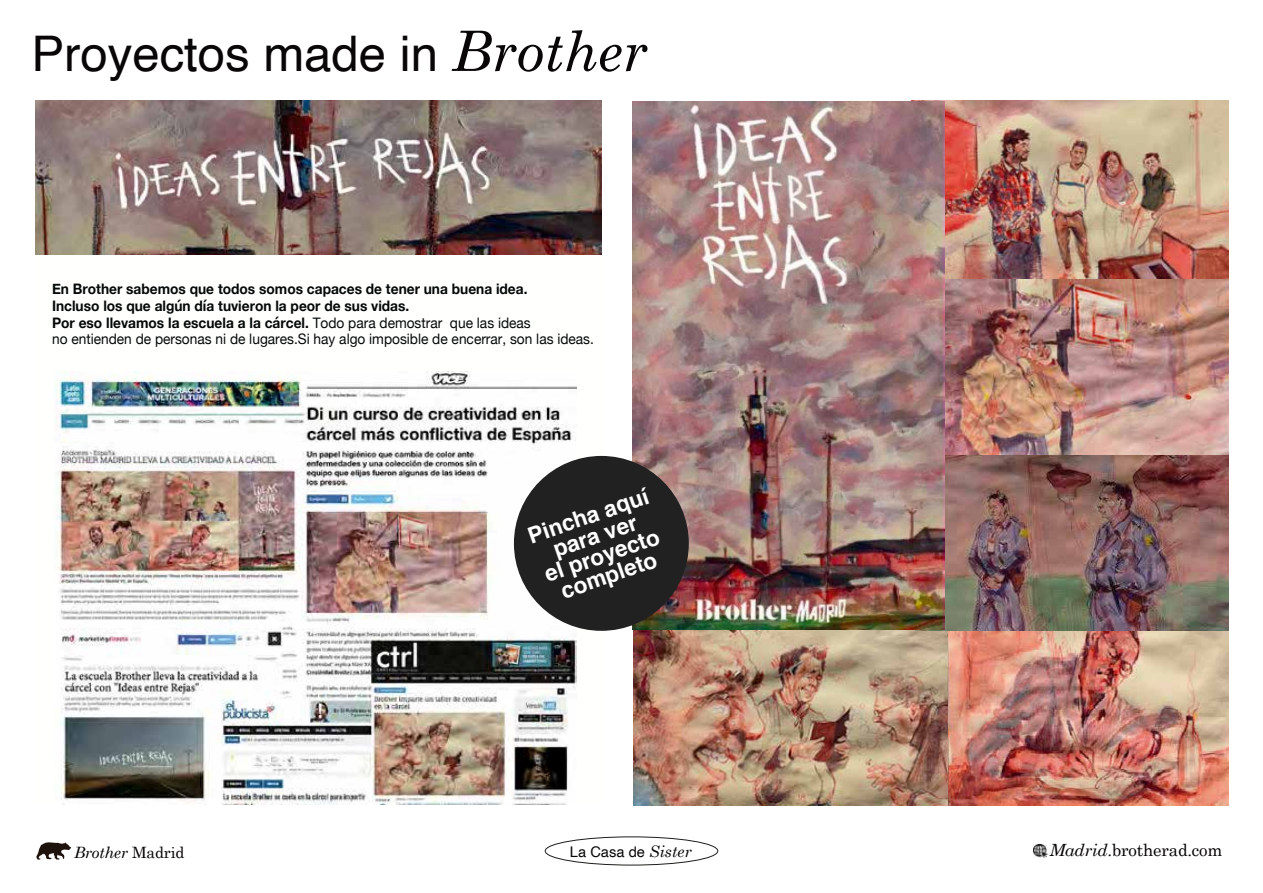
<style>
.page{position:relative;width:1263px;height:893px;background:#fff}
.page>*{position:absolute;margin:0;border:0;box-sizing:border-box;transform-origin:0 0}
.t1{font:49.05px "Helvetica";color:#080607}
.t2{font:700 22.5px/21px "Helvetica";color:#fff;text-align:center}
.t3{font:16.8px "Century Schoolbook";letter-spacing:-.01em;color:#030102}
.t4{font:italic 15.6px "Century Schoolbook";letter-spacing:-.01em;color:#030102}
.t5{font:14.7px "Helvetica";color:#080607}
.t6{font:700 14.4px/16.6px "Helvetica Neue";color:#040907;scale:.95 1}
.s1{font-family:"Century Schoolbook";font-style:italic;font-size:55.65px}
.s2{font-weight:400}
.s3{font-style:normal}
.s4{font-style:italic}
.s5{font-family:"Century Schoolbook";font-style:italic;font-size:15.9px}
</style>
<div class="page">
<svg style="left:36px;top:842px;width:35px;height:18px"></svg>
<img style="left:1033px;top:844px;width:15px;height:14px">
<img style="left:35px;top:101px;width:566px;height:153px">
<img style="left:54px;top:371px;width:522px;height:433px">
<img style="left:947px;top:595px;width:282px;height:210px">
<img style="left:633px;top:629px;width:314px;height:176px">
<img style="left:945px;top:101px;width:283px;height:178px">
<img style="left:945px;top:279px;width:283px;height:177px">
<img style="left:916px;top:456px;width:312px;height:175px">
<img style="left:633px;top:101px;width:312px;height:528px">
<div style="left:514px;top:456px;width:175px;height:175px;background:#212121;border-radius:50%"></div>
<div style="left:545px;top:836px;width:173px;height:29px;border:1px solid #1d1c1a;border-radius:50%"></div>
<h1 class="t1" style="left:31px;top:16px;width:618px">Proyectos made in <span class="s1">Brother</span></h1>
<p class="t6" style="left:52px;top:281px;width:572px">En Brother sabemos que todos somos capaces de tener una buena idea.<br>Incluso los que algún día tuvieron la peor de sus vidas.<br>Por eso llevamos la escuela a la cárcel. <span class="s2">Todo para demostrar que las ideas<br>no entienden de personas ni de lugares.Si hay algo imposible de encerrar, son las ideas.</span></p>
<h2 class="t2" style="left:525px;top:526px;width:128px;rotate:-19deg">Pincha aquí para ver<br>el proyecto completo</h2>
<p class="t4" style="left:74px;top:843px;width:112px">Brother <span class="s3">Madrid</span></p>
<p class="t3" style="left:1049px;top:840px;width:175px"><span class="s4">Madrid</span>.brotherad.com</p>
<p class="t5" style="left:570px;top:840px;width:123px">La Casa de <span class="s5">Sister</span></p>
</div>
